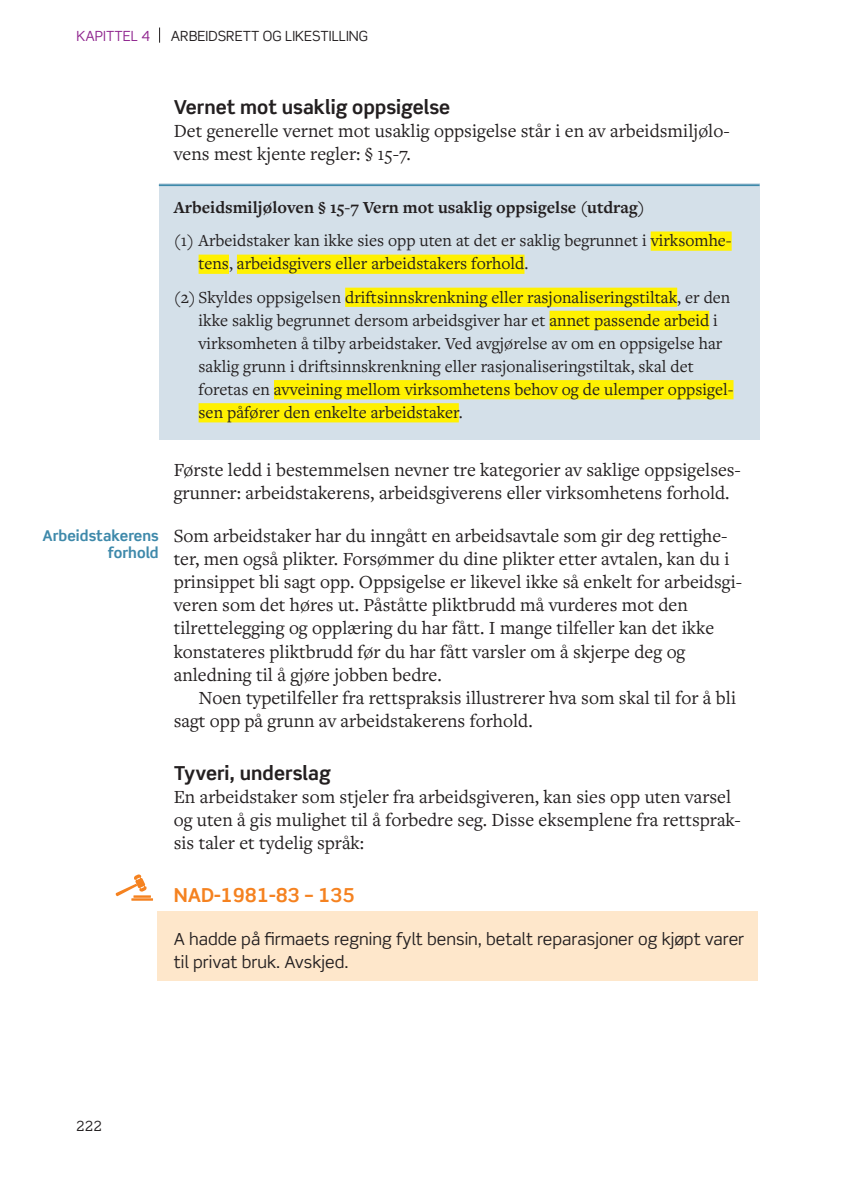
<style>
.page{position:relative;width:844px;height:1191px;background:#fff}
.page>*{position:absolute;margin:0;border:0;box-sizing:border-box;transform-origin:0 0}
.t1{font:19.25px/23.1px "Freight Text Pro";color:#231f20}
.t2{font:700 19.25px "Scene Std";color:#231f20}
.t3{font:700 19.25px "Scene Std";color:#f58220}
.t4{font:17.5px/23.1px "Freight Text Pro";color:#231f20}
.t5{font:700 17.5px "Freight Text Pro";color:#231f20}
.t6{font:16.62px/23.1px "Scene Std";color:#231f20}
.t7{font:700 14.88px/17.5px "Scene Std";color:#3e89aa;text-align:right}
.t8{font:14px "Scene Std";color:#231f20}
.t9{font:14px "Scene Std";color:#90268f}
</style>
<div class="page">
<svg style="left:159px;top:28px;width:1px;height:15px"></svg>
<div style="left:158px;top:911px;width:600px;height:70px;background:#fee7cb"></div>
<div style="left:159px;top:184px;width:600px;height:256px;background:#d4e0e9"></div>
<div style="left:650px;top:231px;width:81px;height:20px;background:#fff101"></div>
<div style="left:198px;top:255px;width:31px;height:19px;background:#fff101"></div>
<div style="left:237px;top:255px;width:287px;height:19px;background:#fff101"></div>
<div style="left:345px;top:288px;width:332px;height:19px;background:#fff101"></div>
<div style="left:549px;top:311px;width:160px;height:19px;background:#fff101"></div>
<div style="left:274px;top:380px;width:459px;height:19px;background:#fff101"></div>
<div style="left:198px;top:403px;width:260px;height:19px;background:#fff101"></div>
<hr style="left:159px;top:184px;width:600px;height:2px;background:#3e89aa">
<hr style="left:131px;top:898px;width:22px;height:2px;background:#f58220">
<svg style="left:115px;top:874px;width:36px;height:23px"></svg>
<p class="t9" style="left:76px;top:27px;width:75px">KAPITTEL 4</p>
<p class="t8" style="left:171px;top:27px;width:199px">ARBEIDSRETT OG LIKESTILLING</p>
<p class="t2" style="left:174px;top:95px;width:278px">Vernet mot usaklig oppsigelse</p>
<p class="t1" style="left:174px;top:119px;width:557px">Det generelle vernet mot usaklig oppsigelse står i en av arbeidsmiljølo&shy;vens mest kjente regler: § 15-7.</p>
<p class="t5" style="left:174px;top:196px;width:472px">Arbeidsmiljøloven § 15-7 Vern mot usaklig oppsigelse (utdrag)</p>
<p class="t4" style="left:198px;top:229px;width:534px;text-indent:-25px">(1) Arbeidstaker kan ikke sies opp uten at det er saklig begrunnet i virksomhe&shy;tens, arbeidsgivers eller arbeidstakers forhold.</p>
<p class="t4" style="left:198px;top:285px;width:536px;text-indent:-25px">(2) Skyldes oppsigelsen driftsinnskrenkning eller rasjonaliseringstiltak, er den ikke saklig begrunnet dersom arbeidsgiver har et annet passende arbeid i virksomheten å tilby arbeidstaker. Ved avgjørelse av om en oppsigelse har saklig grunn i driftsinnskrenkning eller rasjonaliseringstiltak, skal det foretas en avveining mellom virksomhetens behov og de ulemper oppsigel&shy;sen påfører den enkelte arbeidstaker.</p>
<p class="t7" style="left:42px;top:526px;width:118px">Arbeidstakerens forhold</p>
<p class="t1" style="left:174px;top:457px;width:568px">Første ledd i bestemmelsen nevner tre kategorier av saklige oppsigelses&shy;grunner: arbeidstakerens, arbeidsgiverens eller virksomhetens forhold.</p>
<p class="t1" style="left:174px;top:523px;width:569px">Som arbeidstaker har du inngått en arbeidsavtale som gir deg rettighe&shy;ter, men også plikter. Forsømmer du dine plikter etter avtalen, kan du i prinsippet bli sagt opp. Oppsigelse er likevel ikke så enkelt for arbeidsgi&shy;veren som det høres ut. Påståtte pliktbrudd må vurderes mot den tilrettelegging og opplæring du har fått. I mange tilfeller kan det ikke konstateres pliktbrudd før du har fått varsler om å skjerpe deg og anledning til å gjøre jobben bedre.</p>
<p class="t1" style="left:174px;top:685px;width:563px;text-indent:25px">Noen typetilfeller fra rettspraksis illustrerer hva som skal til for å bli sagt opp på grunn av arbeidstakerens forhold.</p>
<p class="t2" style="left:174px;top:761px;width:158px">Tyveri, underslag</p>
<p class="t1" style="left:174px;top:784px;width:568px">En arbeidstaker som stjeler fra arbeidsgiveren, kan sies opp uten varsel og uten å gis mulighet til å forbedre seg. Disse eksemplene fra rettsprak&shy;sis taler et tydelig språk:</p>
<p class="t3" style="left:174px;top:883px;width:182px">NAD-1981-83 – 135</p>
<p class="t6" style="left:174px;top:927px;width:572px">A hadde på firmaets regning fylt bensin, betalt reparasjoner og kjøpt varer til privat bruk. Avskjed.</p>
<p class="t8" style="left:76px;top:1117px;width:27px">222</p>
</div>
